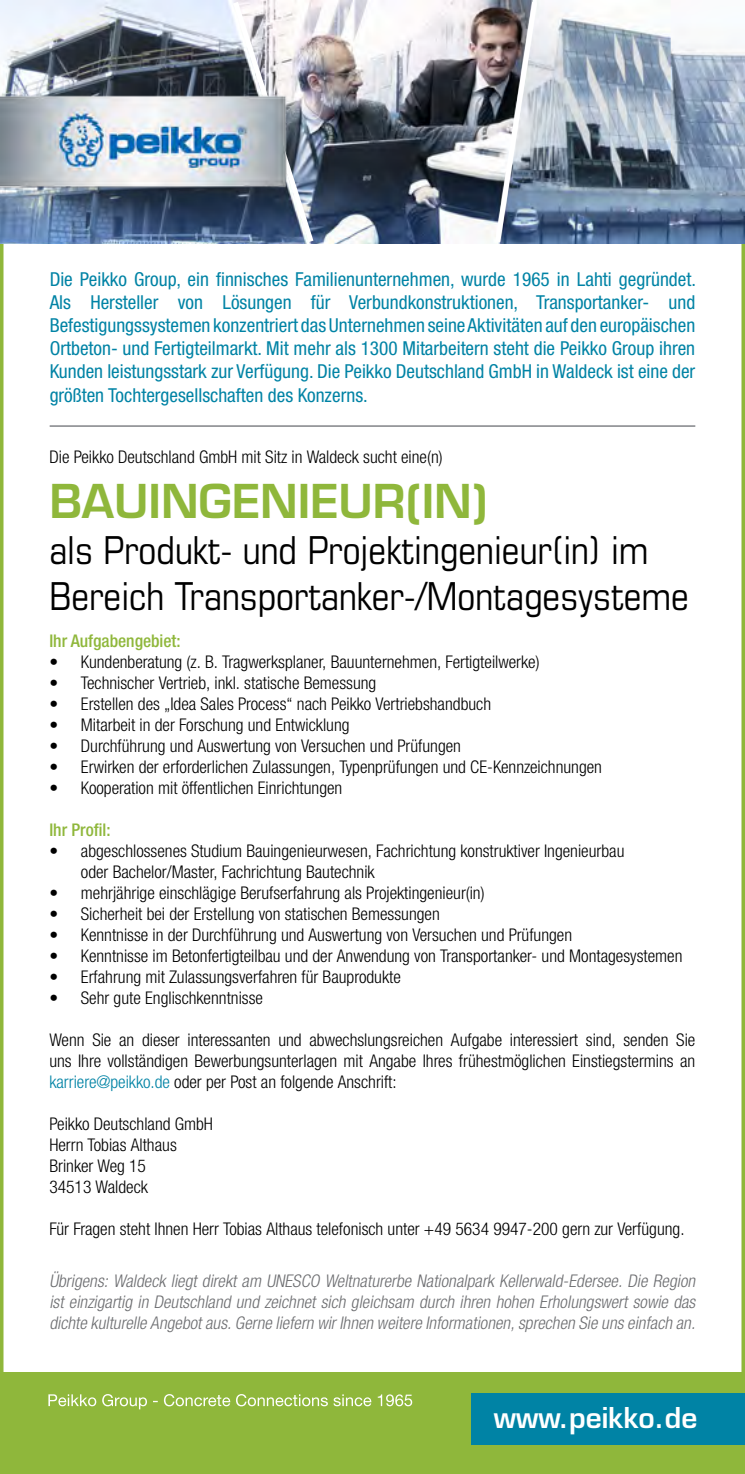
<style>
.page{position:relative;width:745px;height:1474px;background:#fff}
.page>*{position:absolute;margin:0;border:0;box-sizing:border-box;transform-origin:0 0}
.t1{font:600 45.5px "Eurostile LT Std";color:#8fb73b}
.t2{font:condensed 38.5px/46.2px "Eurostile LT Std";color:#000}
.t3{font:600 28px "Eurostile LT Std";color:#fff}
.t4{font:condensed 19.25px/23.1px "Helvetica Neue LT Std";color:#0083a5;text-align:justify}
.t5{font:300 condensed 17.5px/21px "Helvetica Neue LTW1 G";color:#000}
.t6{font:italic 300 condensed 17.5px/21px "Helvetica Neue LTW1 G";color:#6d6e71;text-align:justify}
.t7{font:500 condensed 17.5px "Helvetica Neue LT Std";color:#8fb73b}
.s1{color:#0083a5}
</style>
<div class="page">
<img style="left:0;top:0;width:744px;height:244px">
<img style="left:491px;top:0;width:49px;height:244px">
<img style="left:229px;top:0;width:88px;height:244px">
<div style="left:0;top:1372px;width:744px;height:101px;background:#8fb73b"></div>
<svg style="left:48px;top:1394px;width:364px;height:15px"></svg>
<div style="left:471px;top:1392px;width:273px;height:52px;background:#0083a5"></div>
<hr style="left:50px;top:425px;width:644px;height:2px;background:#939598">
<img style="left:0;top:63px;width:307px;height:158px">
<p class="t4" style="left:50px;top:267px;width:647px">Die Peikko Group, ein finnisches Familienunternehmen, wurde 1965 in Lahti gegründet.<br>Als Hersteller von Lösungen für Verbundkonstruktionen, Transportanker- und Befestigungssystemen konzentriert das Unternehmen seine Aktivitäten auf den europäischen Ortbeton- und Fertigteilmarkt. Mit mehr als 1300 Mitarbeitern steht die Peikko Group ihren Kunden leistungsstark zur Verfügung. Die Peikko Deutschland GmbH in Waldeck ist eine der größten Tochtergesellschaften des Konzerns.</p>
<p class="t5" style="left:49px;top:447px;width:394px">Die Peikko Deutschland GmbH mit Sitz in Waldeck sucht eine(n)</p>
<h1 class="t1" style="left:49px;top:473px;width:439px">BAUINGENIEUR(IN)</h1>
<h2 class="t2" style="left:49px;top:526px;width:640px">als Produkt- und Projektingenieur(in) im<br>Bereich Transportanker-/Montagesysteme</h2>
<p class="t7" style="left:49px;top:630px;width:133px">Ihr Aufgabengebiet:</p>
<p class="t5" style="left:49px;top:651px;width:491px">• Kundenberatung (z. B. Tragwerksplaner, Bauunternehmen, Fertigteilwerke)</p>
<p class="t5" style="left:49px;top:672px;width:328px">• Technischer Vertrieb, inkl. statische Bemessung</p>
<p class="t5" style="left:49px;top:693px;width:443px">• Erstellen des „Idea Sales Process“ nach Peikko Vertriebshandbuch</p>
<p class="t5" style="left:49px;top:714px;width:301px">• Mitarbeit in der Forschung und Entwicklung</p>
<p class="t5" style="left:49px;top:735px;width:413px">• Durchführung und Auswertung von Versuchen und Prüfungen</p>
<p class="t5" style="left:49px;top:756px;width:553px">• Erwirken der erforderlichen Zulassungen, Typenprüfungen und CE-Kennzeichnungen</p>
<p class="t5" style="left:49px;top:777px;width:294px">• Kooperation mit öffentlichen Einrichtungen</p>
<p class="t7" style="left:49px;top:819px;width:63px">Ihr Profil:</p>
<p class="t5" style="left:81px;top:840px;width:544px;text-indent:-32px">• abgeschlossenes Studium Bauingenieurwesen, Fachrichtung konstruktiver Ingenieurbau oder Bachelor/Master, Fachrichtung Bautechnik</p>
<p class="t5" style="left:49px;top:882px;width:436px">• mehrjährige einschlägige Berufserfahrung als Projektingenieur(in)</p>
<p class="t5" style="left:49px;top:903px;width:391px">• Sicherheit bei der Erstellung von statischen Bemessungen</p>
<p class="t5" style="left:49px;top:924px;width:524px">• Kenntnisse in der Durchführung und Auswertung von Versuchen und Prüfungen</p>
<p class="t5" style="left:49px;top:945px;width:634px">• Kenntnisse im Betonfertigteilbau und der Anwendung von Transportanker- und Montagesystemen</p>
<p class="t5" style="left:49px;top:966px;width:353px">• Erfahrung mit Zulassungsverfahren für Bauprodukte</p>
<p class="t5" style="left:49px;top:987px;width:215px">• Sehr gute Englischkenntnisse</p>
<p class="t5" style="left:49px;top:1029px;width:647px;text-align:justify">Wenn Sie an dieser interessanten und abwechslungsreichen Aufgabe interessiert sind, senden Sie uns Ihre vollständigen Bewerbungsunterlagen mit Angabe Ihres frühestmöglichen Einstiegstermins an <span class="s1">karriere@peikko.de</span> oder per Post an folgende Anschrift:</p>
<p class="t5" style="left:49px;top:1113px;width:165px">Peikko Deutschland GmbH<br>Herrn Tobias Althaus<br>Brinker Weg 15<br>34513 Waldeck</p>
<p class="t5" style="left:49px;top:1218px;width:636px">Für Fragen steht Ihnen Herr Tobias Althaus telefonisch unter +49 5634 9947-200 gern zur Verfügung.</p>
<p class="t6" style="left:49px;top:1270px;width:650px">Übrigens: Waldeck liegt direkt am UNESCO Weltnaturerbe Nationalpark Kellerwald-Edersee. Die Region ist einzigartig in Deutschland und zeichnet sich gleichsam durch ihren hohen Erholungswert sowie das dichte kulturelle Angebotaus.Gerne liefern wirIhnen weitere Informationen,sprechen Sie uns einfach an.</p>
<h3 class="t3" style="left:493px;top:1399px;width:205px">WWW.PEIKKO.DE</h3>
</div>
